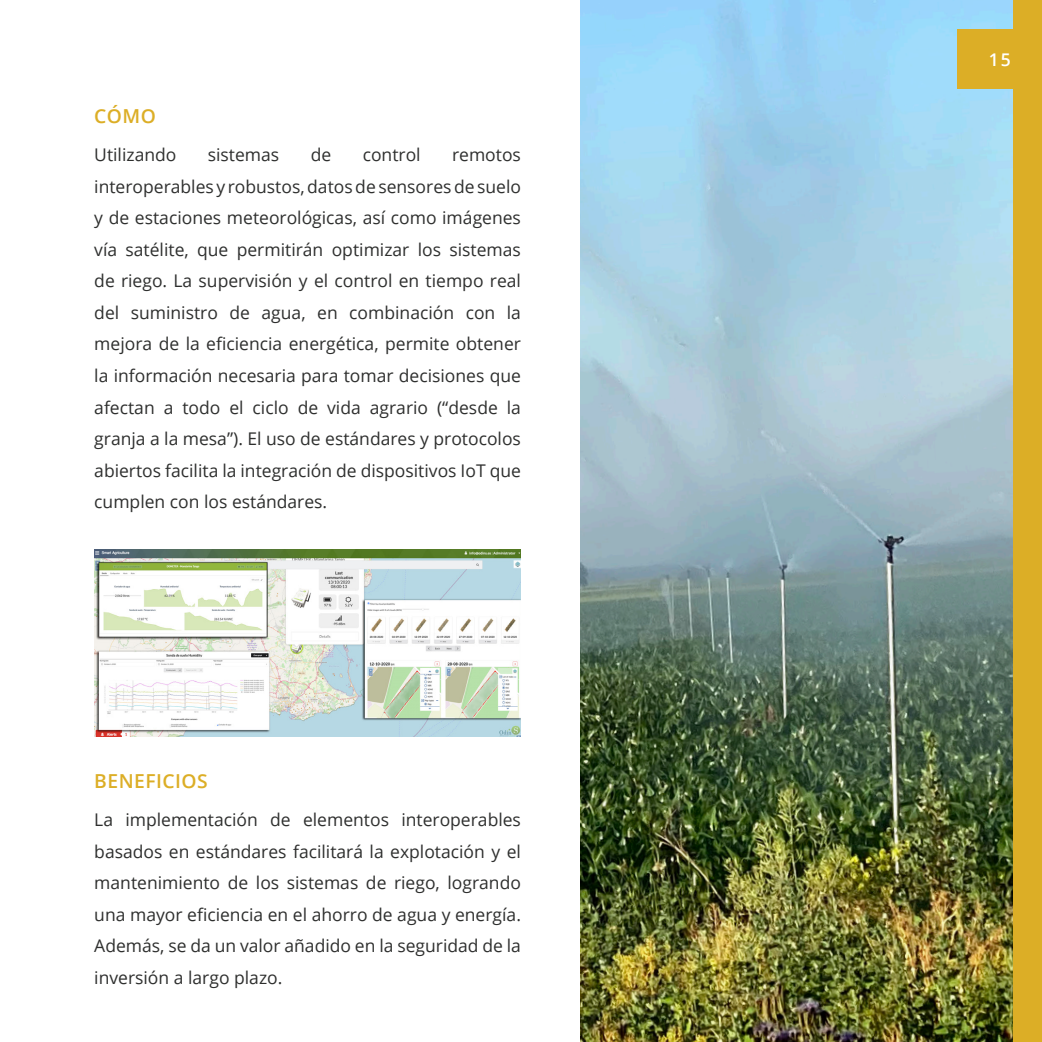
<style>
.page{position:relative;width:1042px;height:1042px;background:#fff}
.page>*{position:absolute;margin:0;border:0;box-sizing:border-box;transform-origin:0 0}
.t1{font:600 19.25px "Open Sans";letter-spacing:.025em;color:#dcae26}
.t2{font:17.5px/31.5px "Open Sans";color:#2e2f2e;text-align:justify}
.t3{font:600 17.5px "Open Sans";color:#fff}
</style>
<div class="page">
<img style="left:580px;top:0;width:434px;height:1042px">
<div style="left:1014px;top:0;width:28px;height:1042px;background:#dcae26"></div>
<img style="left:94px;top:549px;width:426px;height:187px">
<div style="left:957px;top:29px;width:85px;height:60px;background:#dcae26"></div>
<p class="t1" style="left:94px;top:103px;width:63px">CÓMO</p>
<p class="t2" style="left:94px;top:139px;width:84px">Utilizando</p>
<p class="t2" style="left:208px;top:139px;width:73px">sistemas</p>
<p class="t2" style="left:311px;top:139px;width:22px">de</p>
<p class="t2" style="left:363px;top:139px;width:59px">control</p>
<p class="t2" style="left:94px;top:139px;width:428px;text-indent:358px">remotos interoperables y robustos, datos de sensores de suelo y de estaciones meteorológicas, así como imágenes vía satélite, que permitirán optimizar los sistemas de riego. La supervisión y el control en tiempo real del suministro de agua, en combinación con la mejora de la eficiencia energética, permite obtener la información necesaria para tomar decisiones que afectan a todo el ciclo de vida agrario (“desde la granja a la mesa”). El uso de estándares y protocolos abiertos facilita la integración de dispositivos IoT que cumplen con los estándares.</p>
<p class="t1" style="left:94px;top:768px;width:115px">BENEFICIOS</p>
<p class="t2" style="left:94px;top:804px;width:428px">La implementación de elementos interoperables basados en estándares facilitará la explotación y el mantenimiento de los sistemas de riego, logrando una mayor eficiencia en el ahorro de agua y energía.<br>Además, se da un valor añadido en la seguridad de la inversión a largo plazo.</p>
<p class="t3" style="left:989px;top:47px;width:23px">15</p>
</div>
